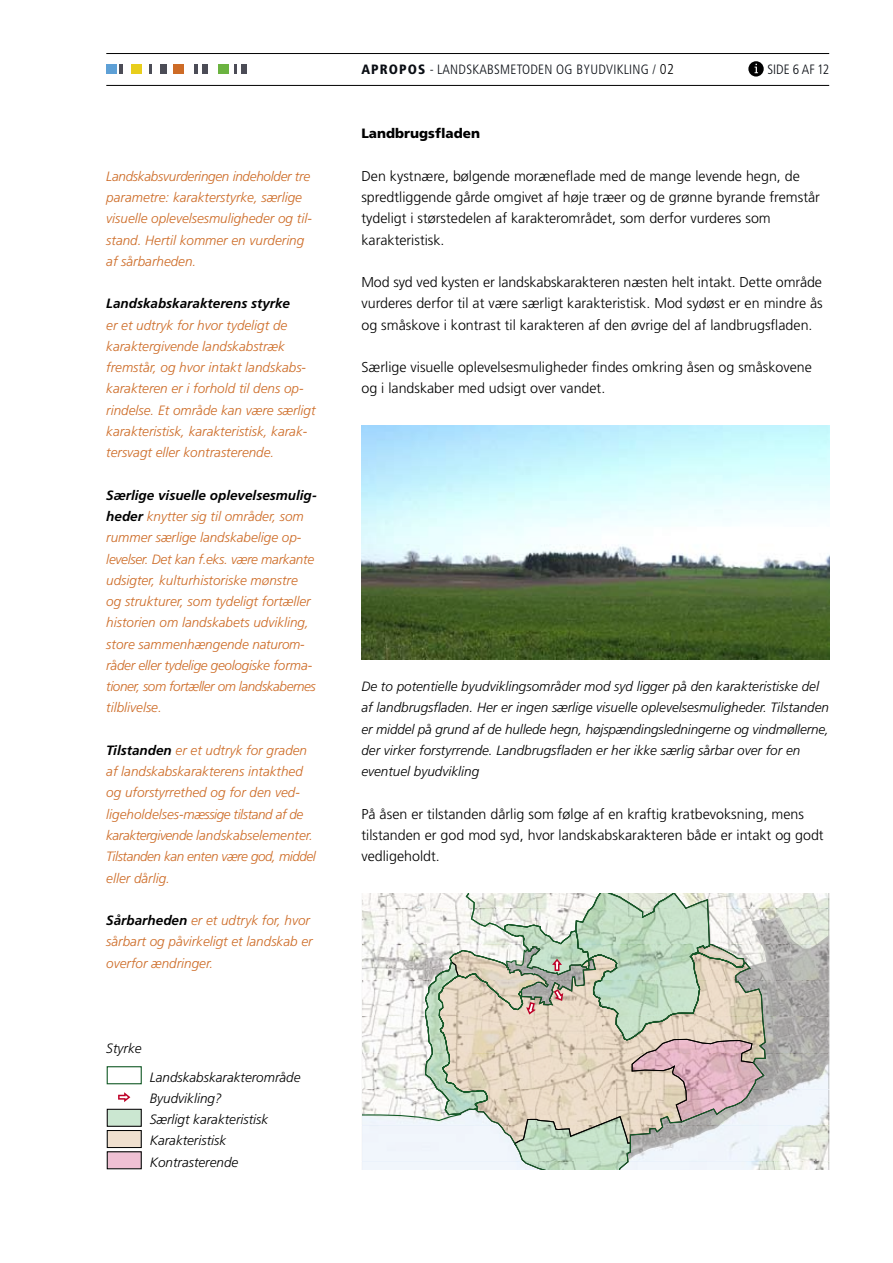
<style>
.page{position:relative;width:893px;height:1263px;background:#fff}
.page>*{position:absolute;margin:0;border:0;box-sizing:border-box;transform-origin:0 0}
.t1{font:300 14.25px/21.3px "Frutiger";color:#000}
.t2{font:italic 300 13.5px/21.3px "Frutiger";color:#cd6b26}
.t3{font:italic 300 13.5px/21.1px "Frutiger";color:#000}
.t4{font:300 condensed 13.5px "Frutiger";letter-spacing:.02em;color:#090d13}
.t5{font:italic 700 13.5px "Frutiger";color:#000}
.t6{font:900 13.5px "Frutiger";color:#000}
.s1{font-weight:700;color:#000}
.s2{font-weight:900}
.s3{font-size:14.25px;color:#000}
</style>
<div class="page">
<div style="left:241px;top:64px;width:6px;height:10px;background:#4b4c56"></div>
<svg style="left:235px;top:64px;width:2px;height:10px"></svg>
<div style="left:202px;top:64px;width:5px;height:10px;background:#4b4c56"></div>
<svg style="left:194px;top:64px;width:3px;height:10px"></svg>
<div style="left:160px;top:64px;width:6px;height:10px;background:#4b4c56"></div>
<svg style="left:150px;top:64px;width:2px;height:10px"></svg>
<svg style="left:120px;top:64px;width:3px;height:10px"></svg>
<div style="left:106px;top:64px;width:10px;height:10px;background:#5ea0d6"></div>
<div style="left:219px;top:64px;width:10px;height:10px;background:#6bb340"></div>
<div style="left:173px;top:64px;width:10px;height:10px;background:#cd6b26"></div>
<div style="left:131px;top:64px;width:10px;height:10px;background:#e8ce1c"></div>
<hr style="left:106px;top:85px;width:723px;height:1px;background:#000">
<hr style="left:106px;top:53px;width:723px;height:1px;background:#000">
<svg style="left:748px;top:61px;width:16px;height:16px"></svg>
<svg style="left:755px;top:64px;width:3px;height:9px"></svg>
<img style="left:361px;top:425px;width:468px;height:234px">
<svg style="left:362px;top:893px;width:467px;height:276px"></svg>
<div style="left:107px;top:1152px;width:34px;height:17px;background:#efc0d3"></div>
<div style="left:107px;top:1130px;width:34px;height:17px;background:#f0e0cf"></div>
<div style="left:107px;top:1109px;width:34px;height:17px;background:#cbe7d1"></div>
<div style="left:107px;top:1066px;width:35px;height:18px;border:1px solid #145b28"></div>
<svg style="left:118px;top:1092px;width:12px;height:10px"></svg>
<div style="left:107px;top:1130px;width:34px;height:18px;border:1px solid #000"></div>
<div style="left:107px;top:1109px;width:34px;height:17px;border:1px solid #000"></div>
<p class="t2" style="left:106px;top:166px;width:207px">Landskabsvurderingen indeholder tre parametre: karakterstyrke, særlige visuelle oplevelsesmuligheder og til&shy;stand. Hertil kommer en vurdering af sårbarheden.</p>
<p class="t5" style="left:106px;top:296px;width:185px">Landskabskarakterens styrke</p>
<p class="t2" style="left:106px;top:314px;width:211px">er et udtryk for hvor tydeligt de karaktergivende landskabstræk fremstår, og hvor intakt landskabs&shy;karakteren er i forhold til dens op&shy;rindelse. Et område kan være særligt karakteristisk, karakteristisk, karak&shy;tersvagt eller kontrasterende.</p>
<p class="t2" style="left:106px;top:485px;width:212px"><span class="s1">Særlige visuelle oplevelsesmulig&shy;heder</span> knytter sig til områder, som rummer særlige landskabelige op&shy;levelser. Det kan f.eks. være markante udsigter, kulturhistoriske mønstre<br>og strukturer, som tydeligt fortæller historien om landskabets udvikling, store sammenhængende naturom&shy;råder eller tydelige geologiske forma&shy;tioner, som fortæller om landskabernes tilblivelse.</p>
<p class="t2" style="left:106px;top:740px;width:211px"><span class="s1">Tilstanden</span> er et udtryk for graden af landskabskarakterens intakthed og uforstyrrethed og for den ved&shy;ligeholdelses-mæssige tilstand af de karaktergivende landskabselementer.<br>Tilstanden kan enten være god, middel eller dårlig.</p>
<p class="t2" style="left:106px;top:910px;width:208px"><span class="s1">Sårbarheden</span> er et udtryk for, hvor sårbart og påvirkeligt et landskab er overfor ændringer.</p>
<p class="t3" style="left:106px;top:1037px;width:37px">Styrke</p>
<p class="t3" style="left:150px;top:1067px;width:152px">Landskabskarakterområde<br>Byudvikling?<br>Særligt karakteristisk<br>Karakteristisk<br>Kontrasterende</p>
<p class="t3" style="left:149px;top:1112px;width:120px">Byudvikling?<br>Særligt karakteristisk<br>Karakteristisk</p>
<p class="t4" style="left:361px;top:62px;width:314px"><span class="s2">APROPOS</span> - LANDSKABSMETODEN OG BYUDVIKLING / <span class="s3">02</span></p>
<p class="t4" style="left:767px;top:62px;width:63px">SIDE 6 AF 12</p>
<p class="t6" style="left:361px;top:125px;width:120px">Landbrugsfladen</p>
<p class="t1" style="left:361px;top:165px;width:460px">Den kystnære, bølgende moræneflade med de mange levende hegn, de spredtliggende gårde omgivet af høje træer og de grønne byrande fremstår tydeligt i størstedelen af karakterområdet, som derfor vurderes som karakteristisk.</p>
<p class="t1" style="left:361px;top:272px;width:463px;text-align:justify">Mod syd ved kysten er landskabskarakteren næsten helt intakt. Dette område vurderes derfor til at være særligt karakteristisk. Mod sydøst er en mindre ås og småskove i kontrast til karakteren af den øvrige del af landbrugsfladen.</p>
<p class="t1" style="left:361px;top:357px;width:452px">Særlige visuelle oplevelsesmuligheder findes omkring åsen og småskovene og i landskaber med udsigt over vandet.</p>
<p class="t3" style="left:361px;top:676px;width:469px">De to potentielle byudviklingsområder mod syd ligger på den karakteristiske del af landbrugsfladen. Her er ingen særlige visuelle oplevelsesmuligheder. Tilstanden er middel på grund af de hullede hegn, højspændingsledningerne og vindmøllerne, der virker forstyrrende. Landbrugsfladen er her ikke særlig sårbar over for en eventuel byudvikling</p>
<p class="t1" style="left:361px;top:803px;width:464px">På åsen er tilstanden dårlig som følge af en kraftig kratbevoksning, mens tilstanden er god mod syd, hvor landskabskarakteren både er intakt og godt vedligeholdt.</p>
</div>
